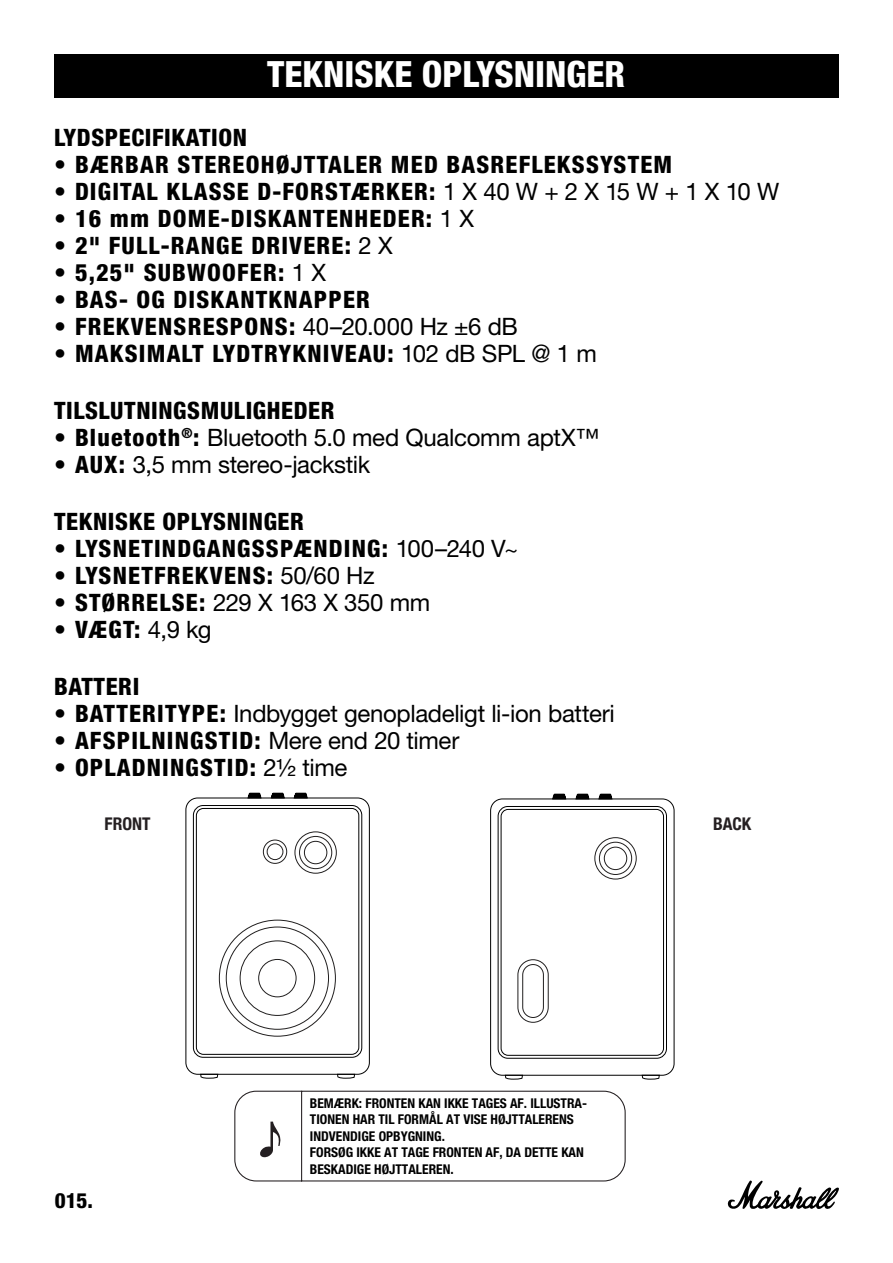
<style>
.page{position:relative;width:893px;height:1263px;background:#fff}
.page>*{position:absolute;margin:0;border:0;box-sizing:border-box;transform-origin:0 0}
.t1{font:800 condensed 36px "Helvetica Neue LT Com";color:#fff}
.t2{font:800 condensed 24px "Helvetica Neue LT Std";letter-spacing:.05em;color:#000}
.t3{font:24px "Helvetica Neue LT Std";letter-spacing:-.015em;color:#000}
.t4{font:800 condensed 24px "Helvetica Neue LT Std";letter-spacing:.025em;color:#000}
.t5{font:800 condensed 21px "Helvetica Neue LT Std";color:#000}
.t6{font:700 condensed 17.55px "Helvetica Neue";color:#241f21}
.t7{font:700 condensed 13.5px/16.5px "Helvetica Neue LT Std";color:#000}
.s1{font-weight:400;font-stretch:normal}
.s2{font-weight:800;font-stretch:condensed}
</style>
<div class="page">
<svg style="left:727px;top:1180px;width:112px;height:29px"></svg>
<svg style="left:234px;top:1090px;width:392px;height:92px"></svg>
<div style="left:54px;top:54px;width:784px;height:44px;background:#000"></div>
<div style="left:185px;top:797px;width:185px;height:278px;border:1px solid #000;border-radius:12px"></div>
<div style="left:193px;top:805px;width:169px;height:253px;border:1px solid #000;border-radius:10px"></div>
<div style="left:196px;top:808px;width:163px;height:247px;border:1px solid #000;border-radius:7px"></div>
<svg style="left:200px;top:792px;width:156px;height:287px"></svg>
<svg style="left:262px;top:831px;width:75px;height:43px"></svg>
<div style="left:490px;top:798px;width:184px;height:278px;border:1px solid #000;border-radius:12px"></div>
<div style="left:498px;top:806px;width:169px;height:253px;border:1px solid #000;border-radius:10px"></div>
<div style="left:501px;top:809px;width:163px;height:247px;border:1px solid #000;border-radius:7px"></div>
<svg style="left:504px;top:793px;width:156px;height:298px"></svg>
<svg style="left:517px;top:837px;width:120px;height:186px"></svg>
<h1 class="t1" style="left:267px;top:52px;width:359px">TEKNISKE OPLYSNINGER</h1>
<p class="t4" style="left:54px;top:122px;width:194px">LYDSPECIFIKATION</p>
<p class="t2" style="left:54px;top:149px;width:620px">• BÆRBAR STEREOHØJTTALER MED BASREFLEKSSYSTEM</p>
<p class="t2" style="left:54px;top:176px;width:727px">• DIGITAL KLASSE D-FORSTÆRKER: <span class="s1">1 X 40 W + 2 X 15 W + 1 X 10 W</span></p>
<p class="t2" style="left:54px;top:203px;width:422px">• 16 mm DOME-DISKANTENHEDER: <span class="s1">1 X</span></p>
<p class="t2" style="left:54px;top:230px;width:340px">• 2" FULL-RANGE DRIVERE: <span class="s1">2 X</span></p>
<p class="t2" style="left:54px;top:257px;width:274px">• 5,25" SUBWOOFER: <span class="s1">1 X</span></p>
<p class="t2" style="left:54px;top:284px;width:318px">• BAS- OG DISKANTKNAPPER</p>
<p class="t2" style="left:54px;top:311px;width:466px">• FREKVENSRESPONS: <span class="s1">40–20.000 Hz ±6 dB</span></p>
<p class="t2" style="left:54px;top:338px;width:544px">• MAKSIMALT LYDTRYKNIVEAU: <span class="s1">102 dB SPL @ 1 m</span></p>
<p class="t4" style="left:54px;top:395px;width:282px">TILSLUTNINGSMULIGHEDER</p>
<p class="t3" style="left:54px;top:423px;width:547px"><span class="s2">• Bluetooth</span><sup>®</sup><span class="s2">:</span> Bluetooth 5.0 med Qualcomm aptX™</p>
<p class="t3" style="left:54px;top:450px;width:318px"><span class="s2">• AUX:</span> 3,5 mm stereo-jackstik</p>
<p class="t4" style="left:54px;top:506px;width:251px">TEKNISKE OPLYSNINGER</p>
<p class="t2" style="left:54px;top:533px;width:466px">• LYSNETINDGANGSSPÆNDING: <span class="s1">100–240 V~</span></p>
<p class="t2" style="left:54px;top:560px;width:322px">• LYSNETFREKVENS: <span class="s1">50/60 Hz</span></p>
<p class="t3" style="left:54px;top:588px;width:378px"><span class="s2">• STØRRELSE:</span> 229 X 163 X 350 mm</p>
<p class="t2" style="left:54px;top:614px;width:159px">• VÆGT: <span class="s1">4,9 kg</span></p>
<p class="t4" style="left:54px;top:671px;width:87px">BATTERI</p>
<p class="t3" style="left:54px;top:699px;width:562px"><span class="s2">• BATTERITYPE:</span> Indbygget genopladeligt li-ion batteri</p>
<p class="t2" style="left:54px;top:725px;width:407px">• AFSPILNINGSTID: <span class="s1">Mere end 20 timer</span></p>
<p class="t2" style="left:54px;top:752px;width:295px">• OPLADNINGSTID: <span class="s1">2½ time</span></p>
<p class="t6" style="left:105px;top:809px;width:47px">FRONT</p>
<p class="t6" style="left:713px;top:809px;width:40px">BACK</p>
<p class="t5" style="left:55px;top:1187px;width:40px">015.</p>
<p class="t7" style="left:310px;top:1094px;width:279px">BEMÆRK: FRONTEN KAN IKKE TAGES AF. ILLUSTRA-TIONEN HAR TIL FORMÅL AT VISE HØJTTALERENS INDVENDIGE OPBYGNING.<br>FORSØG IKKE AT TAGE FRONTEN AF, DA DETTE KAN BESKADIGE HØJTTALEREN.</p>
</div>
